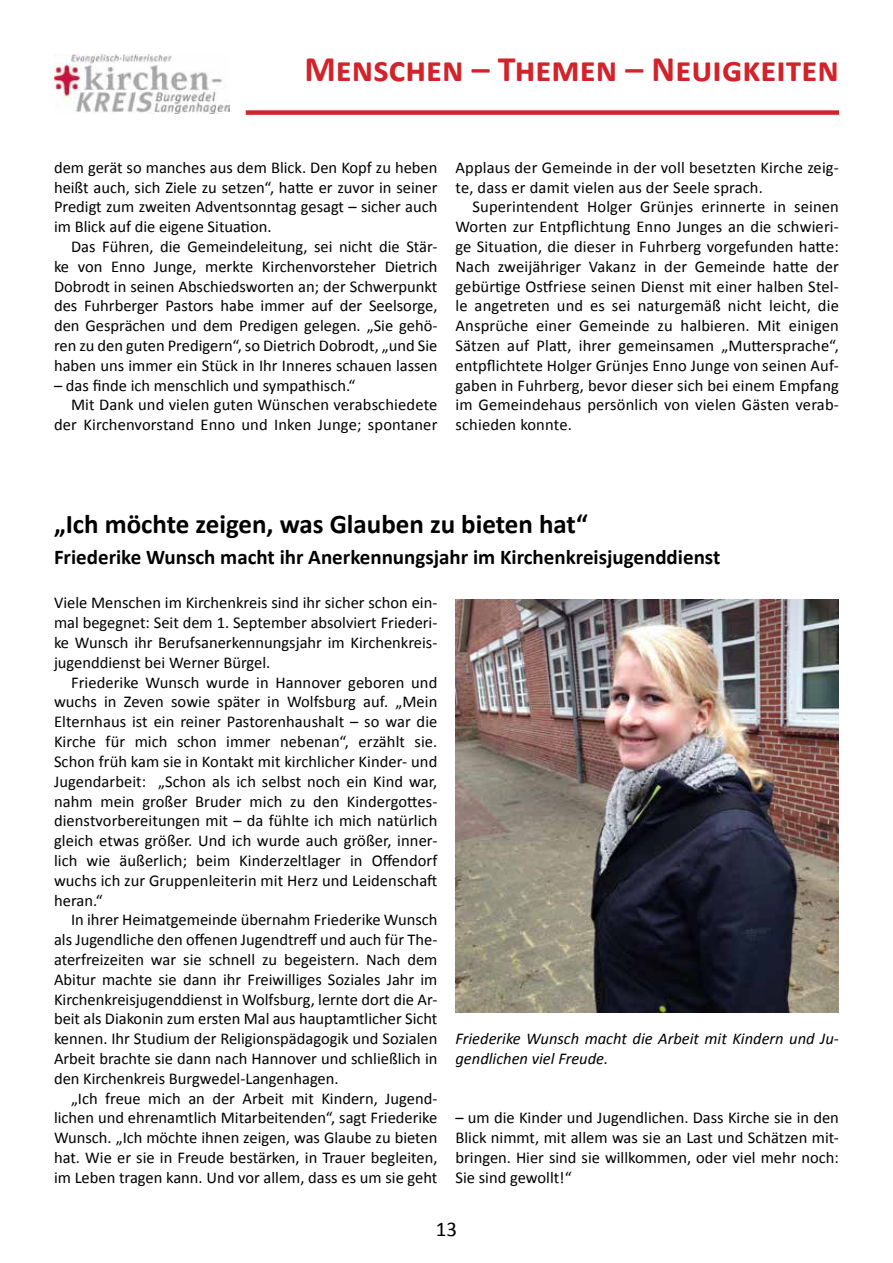
<style>
.page{position:relative;width:893px;height:1263px;background:#fff}
.page>*{position:absolute;margin:0;border:0;box-sizing:border-box;transform-origin:0 0}
.t1{font:700 36px "Calibri";color:#d2232a}
.t2{font:700 27px "Calibri";color:#000}
.t3{font:700 21px "Calibri";color:#000}
.t4{font:21px "Calibri";color:#000}
.t5{font:16.5px/19.8px "Calibri";color:#000;text-align:justify}
.t6{font:italic 16.5px/19.8px "Calibri";color:#000}
</style>
<div class="page">
<img style="left:54px;top:54px;width:176px;height:59px">
<div style="left:246px;top:110px;width:593px;height:5px;background:#d2232a"></div>
<img style="left:455px;top:600px;width:384px;height:413px">
<h1 class="t1" style="left:304px;top:46px;width:536px">Menschen – Themen – Neuigkeiten</h1>
<p class="t5" style="left:54px;top:157px;width:385px">dem gerät so manches aus dem Blick. Den Kopf zu heben heißt auch, sich Ziele zu setzen“, hatte er zuvor in seiner Predigt zum zweiten Adventsonntag gesagt – sicher auch im Blick auf die eigene Situation.</p>
<p class="t5" style="left:54px;top:237px;width:385px;text-indent:17px">Das Führen, die Gemeindeleitung, sei nicht die Stär&shy;ke von Enno Junge, merkte Kirchenvorsteher Dietrich Dobrodt in seinen Abschiedsworten an; der Schwerpunkt des Fuhrberger Pastors habe immer auf der Seelsorge, den Gesprächen und dem Predigen gelegen. „Sie gehö&shy;ren zu den guten Predigern“, so Dietrich Dobrodt, „und Sie haben uns immer ein Stück in Ihr Inneres schauen lassen</p>
<p class="t5" style="left:54px;top:375px;width:303px">– das finde ich menschlich und sympathisch.“</p>
<p class="t5" style="left:71px;top:395px;width:368px">Mit Dank und vielen guten Wünschen verabschiedete</p>
<p class="t5" style="left:54px;top:415px;width:385px">der Kirchenvorstand Enno und Inken Junge; spontaner</p>
<p class="t5" style="left:455px;top:157px;width:385px">Applaus der Gemeinde in der voll besetzten Kirche zeig&shy;te, dass er damit vielen aus der Seele sprach.</p>
<p class="t5" style="left:455px;top:197px;width:385px;text-indent:17px">Superintendent Holger Grünjes erinnerte in seinen Worten zur Entpflichtung Enno Junges an die schwieri&shy;ge Situation, die dieser in Fuhrberg vorgefunden hatte:<br>Nach zweijähriger Vakanz in der Gemeinde hatte der gebürtige Ostfriese seinen Dienst mit einer halben Stel&shy;le angetreten und es sei naturgemäß nicht leicht, die Ansprüche einer Gemeinde zu halbieren. Mit einigen Sätzen auf Platt, ihrer gemeinsamen „Muttersprache“, entpflichtete Holger Grünjes Enno Junge von seinen Auf&shy;gaben in Fuhrberg, bevor dieser sich bei einem Empfang im Gemeindehaus persönlich von vielen Gästen verab&shy;schieden konnte.</p>
<h2 class="t2" style="left:54px;top:506px;width:535px">„Ich möchte zeigen, was Glauben zu bieten hat“</h2>
<p class="t3" style="left:54px;top:544px;width:668px">Friederike Wunsch macht ihr Anerkennungsjahr im Kirchenkreisjugenddienst</p>
<p class="t5" style="left:54px;top:593px;width:385px">Viele Menschen im Kirchenkreis sind ihr sicher schon ein&shy;mal begegnet: Seit dem 1. September absolviert Friederi&shy;ke Wunsch ihr Berufsanerkennungsjahr im Kirchenkreis&shy;jugenddienst bei Werner Bürgel.</p>
<p class="t5" style="left:54px;top:672px;width:385px;text-indent:17px">Friederike Wunsch wurde in Hannover geboren und wuchs in Zeven sowie später in Wolfsburg auf. „Mein Elternhaus ist ein reiner Pastorenhaushalt – so war die Kirche für mich schon immer nebenan“, erzählt sie.<br>Schon früh kam sie in Kontakt mit kirchlicher Kinder- und Jugendarbeit: „Schon als ich selbst noch ein Kind war, nahm mein großer Bruder mich zu den Kindergottes&shy;dienstvorbereitungen mit – da fühlte ich mich natürlich gleich etwas größer. Und ich wurde auch größer, inner&shy;lich wie äußerlich; beim Kinderzeltlager in Offendorf wuchs ich zur Gruppenleiterin mit Herz und Leidenschaft heran.“</p>
<p class="t5" style="left:54px;top:910px;width:385px;text-indent:17px">In ihrer Heimatgemeinde übernahm Friederike Wunsch als Jugendliche den offenen Jugendtreff und auch für The&shy;aterfreizeiten war sie schnell zu begeistern. Nach dem Abitur machte sie dann ihr Freiwilliges Soziales Jahr im Kirchenkreisjugenddienst in Wolfsburg, lernte dort die Ar&shy;beit als Diakonin zum ersten Mal aus hauptamtlicher Sicht kennen. Ihr Studium der Religionspädagogik und Sozialen Arbeit brachte sie dann nach Hannover und schließlich in den Kirchenkreis Burgwedel-Langenhagen.</p>
<p class="t5" style="left:54px;top:1088px;width:385px;text-indent:17px">„Ich freue mich an der Arbeit mit Kindern, Jugend&shy;lichen und ehrenamtlich Mitarbeitenden“, sagt Friederike Wunsch. „Ich möchte ihnen zeigen, was Glaube zu bieten hat. Wie er sie in Freude bestärken, in Trauer begleiten, im Leben tragen kann. Und vor allem, dass es um sie geht</p>
<p class="t6" style="left:455px;top:1028px;width:385px">Friederike Wunsch macht die Arbeit mit Kindern und Ju&shy;gendlichen viel Freude.</p>
<p class="t5" style="left:455px;top:1108px;width:385px">– um die Kinder und Jugendlichen. Dass Kirche sie in den Blick nimmt, mit allem was sie an Last und Schätzen mit&shy;bringen. Hier sind sie willkommen, oder viel mehr noch:<br>Sie sind gewollt!“</p>
<p class="t4" style="left:436px;top:1216px;width:23px">13</p>
</div>
